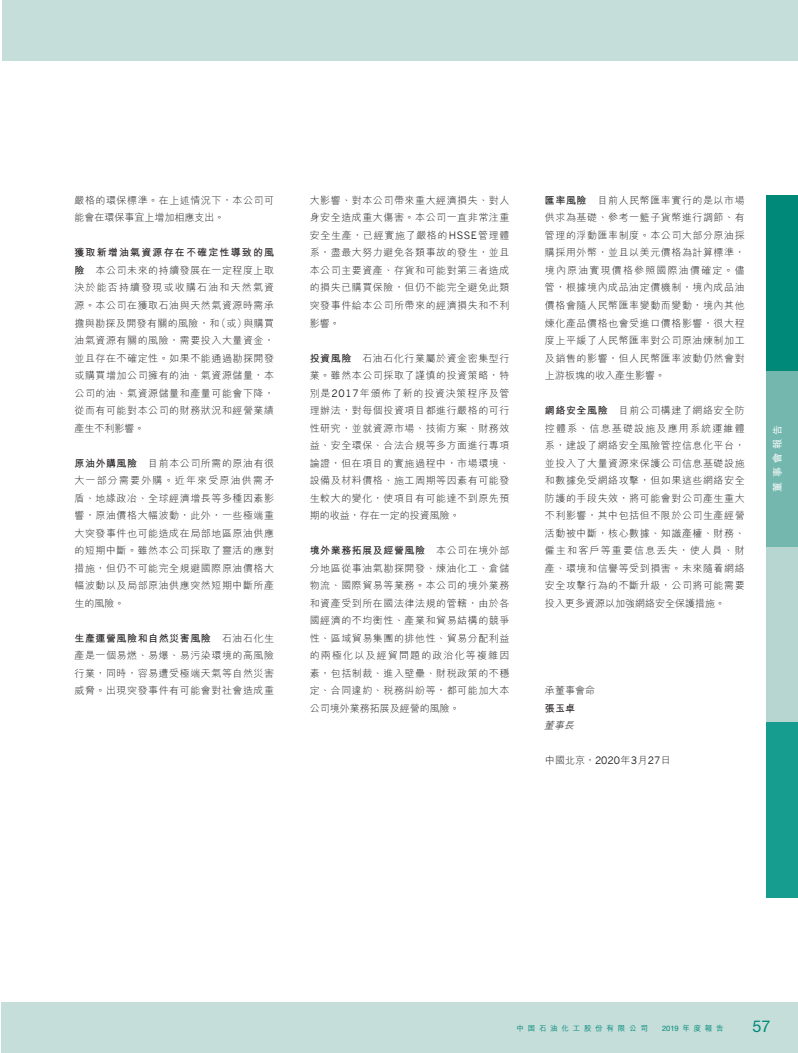
<style>
.page{position:relative;width:798px;height:1053px;background:#fff}
.page>*{position:absolute;margin:0;border:0;box-sizing:border-box;transform-origin:0 0}
.t1{font:16.25px "Helvetica Neue LT Std";color:#008978}
.t2{font:300 10px/17.5px "M Hei HK";letter-spacing:.055em;color:#231f20;text-align:justify}
.t3{font:500 10px "M Hei HK";letter-spacing:.415em;color:#fff}
.t4{font:700 10px "M Hei HK";color:#231f20}
.t5{font:italic 300 10px "M Hei HK";color:#231f20}
.t6{font:500 7.5px "M Hei HK";letter-spacing:.5em;color:#008978}
.t7{font:7.5px "Helvetica Neue LT Std";color:#008978}
.s1{font-weight:700}
.s2{font-family:"News Gothic";font-weight:400}
.s3{font-family:"M Hei HKS"}
.s4{font-family:"M Hei HK";font-weight:500}
</style>
<div class="page">
<div style="left:1px;top:1002px;width:796px;height:50px;background:#c5deda"></div>
<div style="left:766px;top:722px;width:31px;height:175px;background:#179d90"></div>
<div style="left:766px;top:546px;width:31px;height:176px;background:#b7d6d2"></div>
<div style="left:766px;top:371px;width:31px;height:175px;background:#74b7af"></div>
<div style="left:766px;top:195px;width:31px;height:176px;background:#008978"></div>
<div style="left:2px;top:0;width:795px;height:61px;background:#c5deda"></div>
<p class="t2" style="left:74px;top:191px;width:201px">嚴格的環保標準。在上述情況下，本公司可能會在環保事宜上增加相應支出。</p>
<p class="t2" style="left:74px;top:244px;width:201px"><span class="s1">獲取新增油氣資源存在不確定性導致的風險</span> 本公司未來的持續發展在一定程度上取決於能否持續發現或收購石油和天然氣資源。本公司在獲取石油與天然氣資源時需承擔與勘探及開發有關的風險，和（或）與購買油氣資源有關的風險，需要投入大量資金，並且存在不確定性。如果不能通過勘探開發或購買增加公司擁有的油、氣資源儲量，本公司的油、氣資源儲量和產量可能會下降，從而有可能對本公司的財務狀況和經營業績產生不利影響。</p>
<p class="t2" style="left:74px;top:454px;width:201px"><span class="s1">原油外購風險</span> 目前本公司所需的原油有很大一部分需要外購。近年來受原油供需矛盾、地緣政冶、全球經濟增長等多種因素影響，原油價格大幅波動，此外，一些極端重大突發事件也可能造成在局部地區原油供應的短期中斷。雖然本公司採取了靈活的應對措施，但仍不可能完全規避國際原油價格大幅波動以及局部原油供應突然短期中斷所產生的風險。</p>
<p class="t2" style="left:74px;top:629px;width:201px"><span class="s1">生產運營風險和自然災害風險</span> 石油石化生產是一個易燃、易爆、易污染環境的高風險行業，同時，容易遭受極端天氣等自然災害威脅。出現突發事件有可能會對社會造成重</p>
<p class="t2" style="left:309px;top:191px;width:201px">大影響、對本公司帶來重大經濟損失、對人身安全造成重大傷害。本公司一直非常注重安全生產，已經實施了嚴格的<span class="s2">HSSE</span>管理體系，盡最大努力避免各類事故的發生，並且本公司主要資產、存貨和可能對第三者造成的損失已購買保險，但仍不能完全避免此類突發事件給本公司所帶來的經濟損失和不利影響。</p>
<p class="t2" style="left:309px;top:349px;width:201px"><span class="s1">投資風險</span> 石油石化行業屬於資金密集型行業。雖然本公司採取了謹慎的投資策略，特別是<span class="s2">2017</span>年頒佈了新的投資決策程序及管理辦法，對每個投資項目都進行嚴格的可行性研究，並就資源市場、技術方案、財務效益、安全環保、合法合規等多方面進行專項論證，但在項目的實施過程中，市場環境、設備及材料價格、施工周期等因素有可能發生較大的變化，使項目有可能達不到原先預期的收益，存在一定的投資風險。</p>
<p class="t2" style="left:309px;top:541px;width:201px"><span class="s1">境外業務拓展及經營風險</span> 本公司在境外部分地區從事油氣勘探開發、煉油化工、倉儲物流、國際貿易等業務。本公司的境外業務和資產受到所在國法律法規的管轄，由於各國經濟的不均衡性、產業和貿易結構的競爭性、區域貿易集團的排他性、貿易分配利益的兩極化以及經貿問題的政治化等複雜因素，包括制裁、進入壁壘、財稅政策的不穩定、合同違約、稅務糾紛等，都可能加大本公司境外業務拓展及經營的風險。</p>
<p class="t2" style="left:544px;top:191px;width:201px"><span class="s1">匯率風險</span> 目前人民幣匯率實行的是以市場供求為基礎、參考一籃子貨幣進行調節、有管理的浮動匯率制度。本公司大部分原油採購採用外幣，並且以美元價格為計算標準，境內原油實現價格參照國際油價確定。儘管，根據境內成品油定價機制，境內成品油價格會隨人民幣匯率變動而變動，境內其他煉化產品價格也會受進口價格影響，很大程度上平緩了人民幣匯率對公司原油煉制加工及銷售的影響，但人民幣匯率波動仍然會對上游板塊的收入產生影響。</p>
<p class="t2" style="left:544px;top:401px;width:201px"><span class="s1">網絡安全風險</span> 目前公司構建了網絡安全防控體系、信息基礎設施及應用系統運維體系，建設了網絡安全風險管控信息化平台，並投入了大量資源來保護公司信息基礎設施和數據免受網絡攻擊，但如果這些網絡安全防護的手段失效，將可能會對公司產生重大不利影響，其中包括但不限於公司生產經營活動被中斷，核心數據、知識產權、財務、僱主和客戶等重要信息丟失，使人員、財產、環境和信譽等受到損害。未來隨着網絡安全攻擊行為的不斷升級，公司將可能需要投入更多資源以加強網絡安全保護措施。</p>
<p class="t3" style="left:769px;top:491px;width:68px;rotate:-90deg">董事會報告</p>
<p class="t2" style="left:544px;top:681px;width:51px">承董事會命</p>
<p class="t4" style="left:544px;top:700px;width:31px">張玉卓</p>
<p class="t5" style="left:543px;top:720px;width:34px">董事長</p>
<p class="t2" style="left:544px;top:751px;width:127px">中國北京，<span class="s2">2020</span>年<span class="s2">3</span>月<span class="s2">27</span>日</p>
<p class="t6" style="left:516px;top:1022px;width:133px">中<span class="s3">國</span>石油化工股份有限公司</p>
<p class="t7" style="left:661px;top:1023px;width:63px">2019<span class="s4">年度報告</span></p>
<h1 class="t1" style="left:752px;top:1016px;width:20px">57</h1>
</div>
